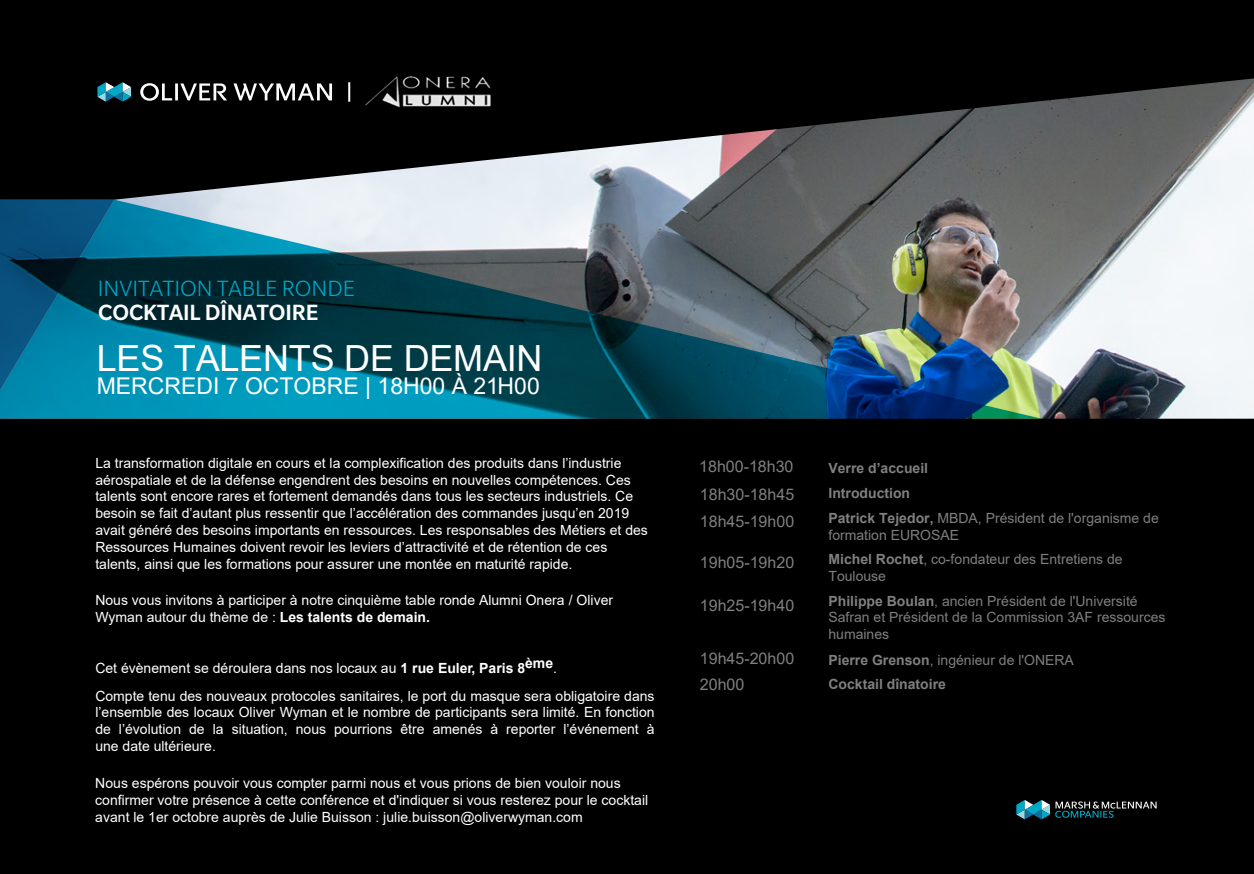
<style>
.page{position:relative;width:1254px;height:874px;background:#fff}
.page>*{position:absolute;margin:0;border:0;box-sizing:border-box;transform-origin:0 0}
.t1{font:36px "Arial";letter-spacing:-.005em;color:#fff}
.t2{font:300 24px "Slate Pro";color:#00a8c8}
.t3{font:500 24px "Slate Pro";letter-spacing:-.005em;color:#fff}
.t4{font:23px "Arial";color:#fff}
.t5{font:16px/27.4px "Arial";color:#808080;text-align:justify}
.t6{font:14px/16.8px "Arial";color:#fff}
.t7{font:14px/24.4px "Arial";color:#808080}
.t8{font:700 14px/24.8px "Arial";color:#808080}
.s1{font-weight:700}
.s2{font-weight:400}
</style>
<div class="page">
<div style="left:0;top:0;width:1254px;height:873px;background:#000"></div>
<img style="left:121px;top:78px;width:1133px;height:121px">
<img style="left:114px;top:199px;width:1140px;height:219px">
<svg style="left:0;top:199px;width:114px;height:219px;background:#036186"></svg>
<img style="left:362px;top:76px;width:136px;height:60px">
<svg style="left:1016px;top:800px;width:140px;height:19px"></svg>
<svg style="left:97px;top:82px;width:34px;height:20px"></svg>
<svg style="left:233px;top:83px;width:99px;height:17px"></svg>
<svg style="left:140px;top:83px;width:87px;height:18px"></svg>
<hr style="left:348px;top:82px;width:2px;height:20px;background:#fff">
<h2 class="t2" style="left:98px;top:276px;width:259px">INVITATION TABLE RONDE</h2>
<h2 class="t3" style="left:98px;top:300px;width:222px">COCKTAIL DÎNATOIRE</h2>
<h1 class="t1" style="left:97px;top:333px;width:447px">LES TALENTS DE DEMAIN</h1>
<h3 class="t4" style="left:97px;top:369px;width:444px">MERCREDI 7 OCTOBRE | 18H00 À 21H00</h3>
<p class="t6" style="left:95px;top:454px;width:554px">La transformation digitale en cours et la complexification des produits dans l’industrie aérospatiale et de la défense engendrent des besoins en nouvelles compétences. Ces talents sont encore rares et fortement demandés dans tous les secteurs industriels. Ce besoin se fait d’autant plus ressentir que l’accélération des commandes jusqu’en 2019 avait généré des besoins importants en ressources. Les responsables des Métiers et des Ressources Humaines doivent revoir les leviers d’attractivité et de rétention de ces talents, ainsi que les formations pour assurer une montée en maturité rapide.</p>
<p class="t6" style="left:95px;top:591px;width:519px">Nous vous invitons à participer à notre cinquième table ronde Alumni Onera / Oliver<br>Wyman autour du thème de : <span class="s1">Les talents de demain.</span></p>
<p class="t6" style="left:95px;top:654px;width:561px;line-height:27.4px">Cet évènement se déroulera dans nos locaux au <span class="s1">1 rue Euler, Paris 8</span><sup>ème</sup>.<br>Compte tenu des nouveaux protocoles sanitaires, le port du masque sera obligatoire dans</p>
<p class="t6" style="left:95px;top:703px;width:561px;text-align:justify">l’ensemble des locaux Oliver Wyman et le nombre de participants sera limité. En fonction de l’évolution de la situation, nous pourrions être amenés à reporter l’événement à une date ultérieure.</p>
<p class="t6" style="left:95px;top:774px;width:554px">Nous espérons pouvoir vous compter parmi nous et vous prions de bien vouloir nous confirmer votre présence à cette conférence et d'indiquer si vous resterez pour le cocktail avant le 1er octobre auprès de Julie Buisson : julie.buisson@oliverwyman.com</p>
<p class="t5" style="left:699px;top:452px;width:96px">18h00-18h30<br>18h30-18h45<br>18h45-19h00</p>
<p class="t5" style="left:700px;top:548px;width:96px">19h05-19h20</p>
<p class="t5" style="left:700px;top:590px;width:96px">19h25-19h40</p>
<p class="t5" style="left:700px;top:645px;width:96px;line-height:25.8px">19h45-20h00<br>20h00</p>
<p class="t8" style="left:828px;top:455px;width:332px">Verre d’accueil<br>Introduction<br>Patrick Tejedor, <span class="s2">MBDA, Président de l'organisme de</span></p>
<p class="t7" style="left:828px;top:522px;width:296px">formation EUROSAE<br><span class="s1">Michel Rochet</span>, co-fondateur des Entretiens de</p>
<p class="t7" style="left:828px;top:564px;width:311px">Toulouse<br><span class="s1">Philippe Boulan</span>, ancien Président de l'Université</p>
<p class="t7" style="left:828px;top:609px;width:338px;line-height:16.4px">Safran et Président de la Commission 3AF ressources humaines</p>
<p class="t8" style="left:828px;top:647px;width:247px">Pierre Grenson<span class="s2">, ingénieur de l'ONERA<br></span>Cocktail dînatoire</p>
</div>
